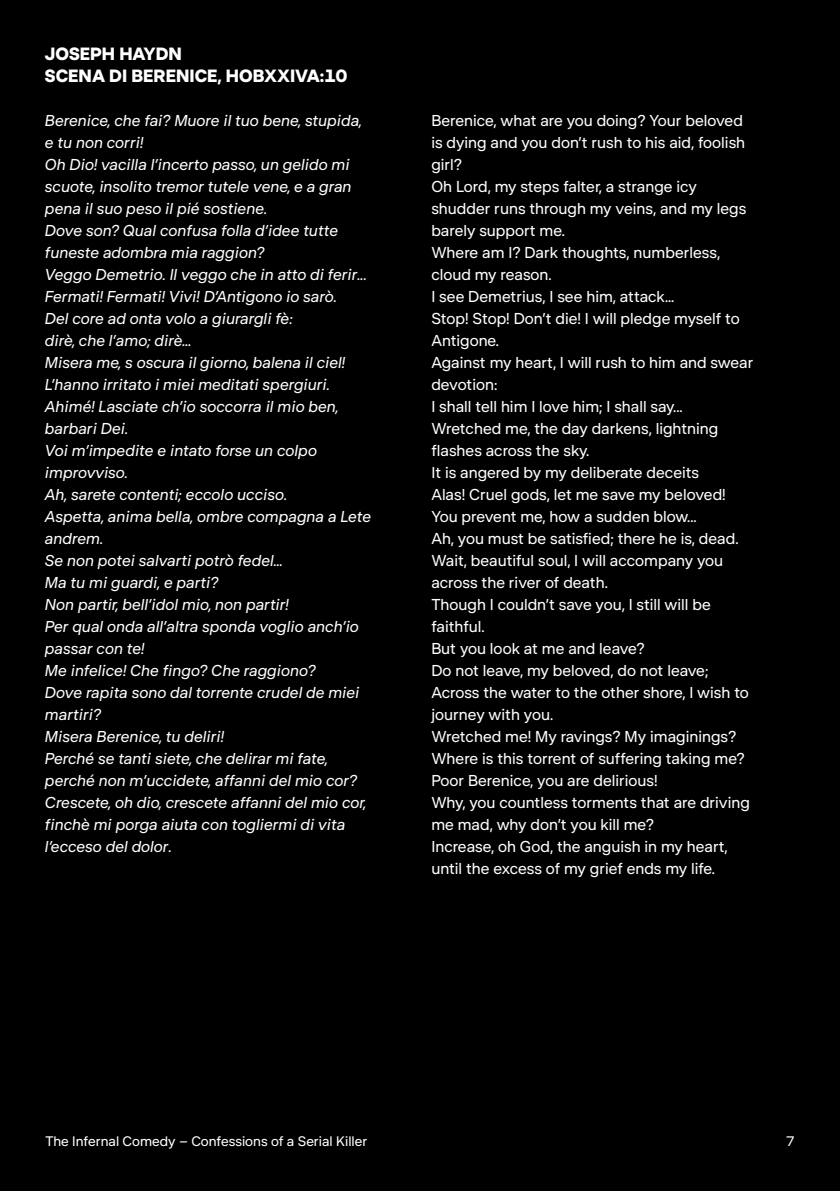
<style>
.page{position:relative;width:840px;height:1191px;background:#fff}
.page>*{position:absolute;margin:0;border:0;box-sizing:border-box;transform-origin:0 0}
.t1{font:700 18px/22px "DR Publik";color:#fff}
.t2{font:16px/22px "DR Publik";color:#fff}
.t3{font:italic 16px/22px "DR Publik";color:#fff}
.t4{font:14px "DR Publik";color:#fff}
</style>
<div class="page">
<div style="left:0;top:0;width:839px;height:1191px;background:#000"></div>
<p class="t1" style="left:45px;top:43px;width:303px">JOSEPH HAYDN<br>SCENA DI BERENICE, HOBXXIVA:10</p>
<p class="t3" style="left:45px;top:109px;width:327px">Berenice, che fai? Muore il tuo bene, stupida, e tu non corri!<br>Oh Dio! vacilla l’incerto passo, un gelido mi scuote, insolito tremor tutele vene, e a gran pena il suo peso il pié sostiene.<br>Dove son? Qual confusa folla d’idee tutte funeste adombra mia raggion?<br>Veggo Demetrio. Il veggo che in atto di ferir...<br>Fermati! Fermati! Vivi! D’Antigono io sarò.<br>Del core ad onta volo a giurargli fè:<br>dirè, che l’amo; dirè...<br>Misera me, s oscura il giorno, balena il ciel!<br>L’hanno irritato i miei meditati spergiuri.<br>Ahimé! Lasciate ch’io soccorra il mio ben, barbari Dei.<br>Voi m’impedite e intato forse un colpo improvviso.<br>Ah, sarete contenti; eccolo ucciso.<br>Aspetta, anima bella, ombre compagna a Lete andrem.<br>Se non potei salvarti potrò fedel...<br>Ma tu mi guardi, e parti?<br>Non partir, bell’idol mio, non partir!<br>Per qual onda all’altra sponda voglio anch’io passar con te!<br>Me infelice! Che fingo? Che raggiono?<br>Dove rapita sono dal torrente crudel de miei martiri?<br>Misera Berenice, tu deliri!<br>Perché se tanti siete, che delirar mi fate, perché non m’uccidete, affanni del mio cor?<br>Crescete, oh dio, crescete affanni del mio cor, finchè mi porga aiuta con togliermi di vita l’ecceso del dolor.</p>
<p class="t2" style="left:431px;top:109px;width:323px">Berenice, what are you doing? Your beloved is dying and you don’t rush to his aid, foolish girl?<br>Oh Lord, my steps falter, a strange icy shudder runs through my veins, and my legs barely support me.<br>Where am I? Dark thoughts, numberless, cloud my reason.<br>I see Demetrius, I see him, attack...<br>Stop! Stop! Don’t die! I will pledge myself to Antigone.<br>Against my heart, I will rush to him and swear devotion:<br>I shall tell him I love him; I shall say...<br>Wretched me, the day darkens, lightning flashes across the sky.<br>It is angered by my deliberate deceits<br>Alas! Cruel gods, let me save my beloved!<br>You prevent me, how a sudden blow...<br>Ah, you must be satisfied; there he is, dead.<br>Wait, beautiful soul, I will accompany you across the river of death.<br>Though I couldn’t save you, I still will be faithful.<br>But you look at me and leave?<br>Do not leave, my beloved, do not leave; Across the water to the other shore, I wish to journey with you.<br>Wretched me! My ravings? My imaginings?<br>Where is this torrent of suffering taking me?<br>Poor Berenice, you are delirious!<br>Why, you countless torments that are driving me mad, why don’t you kill me?<br>Increase, oh God, the anguish in my heart, until the excess of my grief ends my life.</p>
<p class="t4" style="left:45px;top:1132px;width:323px">The Infernal Comedy – Confessions of a Serial Killer</p>
<p class="t4" style="left:785px;top:1132px;width:10px">7</p>
</div>
